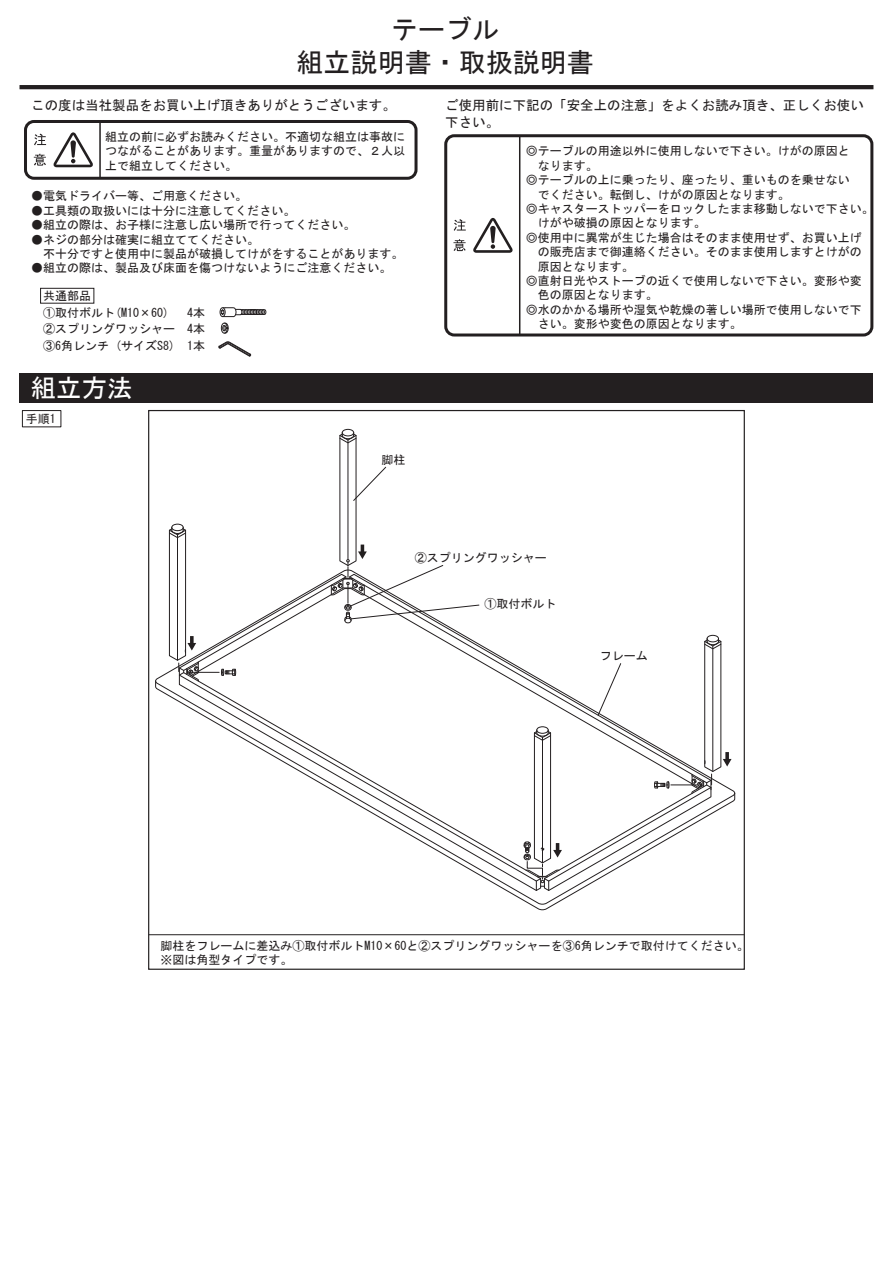
<style>
.page{position:relative;width:893px;height:1263px;background:#fff}
.page>*{position:absolute;margin:0;border:0;box-sizing:border-box;transform-origin:0 0}
.t1{font:27px/32.4px "MS Gothic";color:#231f20;text-align:center}
.t2{font:25.5px "MS Gothic";color:#fff}
.t3{font:13.5px/16.2px "MS Gothic";color:#231f20}
.t4{font:12px/14.4px "MS Gothic";color:#231f20}
</style>
<div class="page">
<svg style="left:53px;top:132px;width:40px;height:35px"></svg>
<div style="left:24px;top:120px;width:393px;height:60px;border:3px solid #231f20;border-radius:9px"></div>
<hr style="left:99px;top:121px;width:2px;height:57px;background:#231f20">
<svg style="left:34px;top:134px;width:12px;height:11px"></svg>
<svg style="left:34px;top:154px;width:12px;height:12px"></svg>
<div style="left:20px;top:373px;width:853px;height:30px;background:#231f20"></div>
<hr style="left:20px;top:85px;width:853px;height:4px;background:#231f20">
<div style="left:40px;top:288px;width:54px;height:16px;border:1px solid #231f20"></div>
<hr style="left:149px;top:934px;width:595px;height:1px;background:#231f20">
<div style="left:22px;top:410px;width:39px;height:17px;border:1px solid #231f20"></div>
<svg style="left:473px;top:218px;width:39px;height:35px"></svg>
<div style="left:444px;top:134px;width:429px;height:203px;border:3px solid #231f20;border-radius:9px"></div>
<hr style="left:519px;top:136px;width:1px;height:199px;background:#231f20">
<svg style="left:453px;top:219px;width:13px;height:12px"></svg>
<svg style="left:453px;top:239px;width:12px;height:12px"></svg>
<svg style="left:179px;top:682px;width:344px;height:209px"></svg>
<svg style="left:349px;top:604px;width:174px;height:186px"></svg>
<svg style="left:169px;top:429px;width:310px;height:253px"></svg>
<hr style="left:348px;top:440px;width:1px;height:120px;background:#231f20">
<svg style="left:523px;top:635px;width:208px;height:256px"></svg>
<hr style="left:542px;top:737px;width:1px;height:126px;background:#231f20">
<svg style="left:219px;top:307px;width:47px;height:10px"></svg>
<svg style="left:221px;top:323px;width:8px;height:11px"></svg>
<svg style="left:218px;top:341px;width:33px;height:16px"></svg>
<h1 class="t1" style="left:296px;top:13px;width:298px">テーブル<br>組立説明書・取扱説明書</h1>
<p class="t3" style="left:31px;top:97px;width:366px">この度は当社製品をお買い上げ頂きありがとうございます。</p>
<p class="t4" style="left:105px;top:130px;width:302px;text-align:justify">組立の前に必ずお読みください。不適切な組立は事故につながることがあります。重量がありますので、２人以上で組立してください。</p>
<p class="t4" style="left:31px;top:189px;width:217px">●電気ドライバー等、ご用意ください。</p>
<p class="t4" style="left:31px;top:203px;width:265px">●工具類の取扱いには十分に注意してください。</p>
<p class="t4" style="left:31px;top:218px;width:325px">●組立の際は、お子様に注意し広い場所で行ってください。</p>
<p class="t4" style="left:43px;top:232px;width:361px;text-indent:-12px">●ネジの部分は確実に組立ててください。<br>不十分ですと使用中に製品が破損してけがをすることがあります。</p>
<p class="t4" style="left:31px;top:261px;width:361px">●組立の際は、製品及び床面を傷つけないようにご注意ください。</p>
<p class="t4" style="left:43px;top:288px;width:127px;line-height:16.5px">共通部品<br>①取付ボルト(M10×60)</p>
<p class="t3" style="left:445px;top:97px;width:420px">ご使用前に下記の「安全上の注意」をよくお読み頂き、正しくお使い下さい。</p>
<p class="t4" style="left:525px;top:144px;width:325px">◎テーブルの用途以外に使用しないで下さい。けがの原因と</p>
<p class="t4" style="left:537px;top:158px;width:61px">なります。</p>
<p class="t4" style="left:525px;top:173px;width:325px">◎テーブルの上に乗ったり、座ったり、重いものを乗せない</p>
<p class="t4" style="left:537px;top:187px;width:253px">でください。転倒し、けがの原因となります。</p>
<p class="t4" style="left:525px;top:201px;width:349px">◎キャスターストッパーをロックしたまま移動しないで下さい。</p>
<p class="t4" style="left:537px;top:216px;width:169px">けがや破損の原因となります。</p>
<p class="t4" style="left:525px;top:230px;width:337px">◎使用中に異常が生じた場合はそのまま使用せず、お買い上げ</p>
<p class="t4" style="left:537px;top:245px;width:325px">の販売店まで御連絡ください。そのまま使用しますとけがの</p>
<p class="t4" style="left:537px;top:259px;width:97px">原因となります。</p>
<p class="t4" style="left:525px;top:273px;width:337px">◎直射日光やストーブの近くで使用しないで下さい。変形や変</p>
<p class="t4" style="left:537px;top:288px;width:121px">色の原因となります。</p>
<p class="t4" style="left:525px;top:302px;width:337px">◎水のかかる場所や湿気や乾燥の著しい場所で使用しないで下</p>
<p class="t4" style="left:537px;top:317px;width:205px">さい。変形や変色の原因となります。</p>
<p class="t4" style="left:43px;top:304px;width:163px;line-height:16.5px;text-align:justify;text-indent:144px">4本②スプリングワッシャー 4本③6角レンチ (サイズS8)　1本</p>
<h2 class="t2" style="left:31px;top:376px;width:103px">組立方法</h2>
<p class="t4" style="left:26px;top:412px;width:31px">手順1</p>
<p class="t4" style="left:381px;top:453px;width:26px">脚柱</p>
<p class="t4" style="left:415px;top:551px;width:133px">②スプリングワッシャー</p>
<p class="t4" style="left:484px;top:596px;width:73px">①取付ボルト</p>
<p class="t4" style="left:600px;top:648px;width:49px">フレーム</p>
<p class="t4" style="left:160px;top:938px;width:589px">脚柱をフレームに差込み①取付ボルトM10×60と②スプリングワッシャーを③6角レンチで取付けてください。※図は角型タイプです。</p>
</div>
